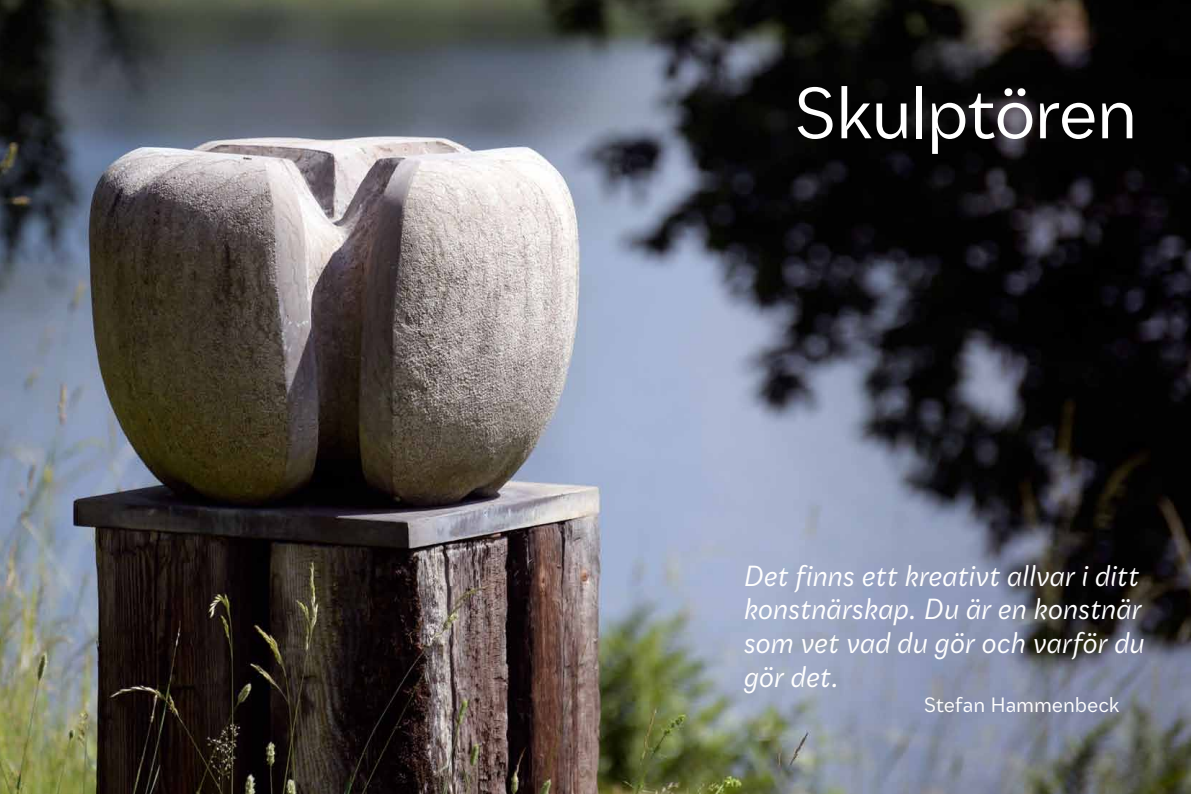
<style>
.page{position:relative;width:1191px;height:794px;background:#fff}
.page>*{position:absolute;margin:0;border:0;box-sizing:border-box;transform-origin:0 0}
.t1{font:70px "Qualion Text";letter-spacing:-.025em;color:#fff}
.t2{font:italic 28px/33.6px "Qualion Text";letter-spacing:-.01em;color:#fff}
.t3{font:20px "Qualion Text";letter-spacing:-.01em;color:#fff}
</style>
<div class="page">
<img style="left:0;top:0;width:1191px;height:794px">
<h1 class="t1" style="left:793px;top:67px;width:346px">Skulptören</h1>
<p class="t2" style="left:743px;top:558px;width:403px">Det finns ett kreativt allvar i ditt konstnärskap. Du är en konstnär som vet vad du gör och varför du gör det.</p>
<p class="t3" style="left:923px;top:691px;width:197px">Stefan Hammenbeck</p>
</div>
